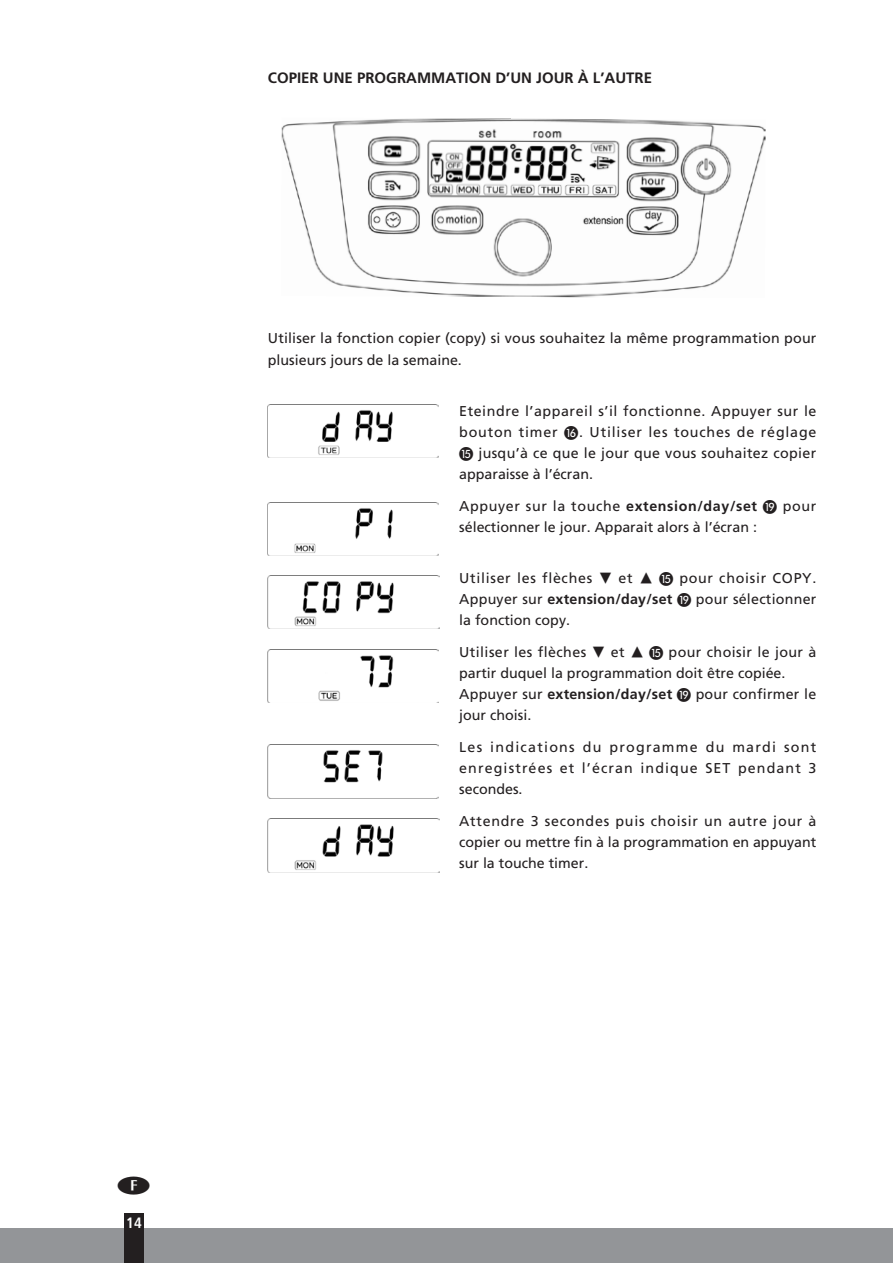
<style>
.page{position:relative;width:893px;height:1263px;background:#fff}
.page>*{position:absolute;margin:0;border:0;box-sizing:border-box;transform-origin:0 0}
.body{font:700 15px "Frutiger";color:#231f20}
.t1{font:700 condensed 15px "Frutiger";color:#fff}
.body-2{font:14.25px/21px "Frutiger";letter-spacing:.01em;color:#231f20}
.s1{font-family:"European Pi One"}
.s2{font-weight:700}
.s3{font-family:"European Pi Four"}
</style>
<div class="page">
<img style="left:281px;top:118px;width:485px;height:180px">
<img style="left:268px;top:405px;width:170px;height:52px">
<img style="left:268px;top:503px;width:170px;height:52px">
<img style="left:268px;top:575px;width:172px;height:54px">
<img style="left:268px;top:649px;width:170px;height:54px">
<img style="left:268px;top:744px;width:170px;height:54px">
<img style="left:268px;top:818px;width:172px;height:54px">
<div style="left:0;top:1229px;width:893px;height:34px;background:#939598"></div>
<div style="left:124px;top:1213px;width:20px;height:50px;background:#231f20"></div>
<p class="body" style="left:268px;top:69px;width:386px">COPIER UNE PROGRAMMATION D’UN JOUR À L’AUTRE</p>
<p class="body-2" style="left:268px;top:328px;width:550px">Utiliser la fonction copier (copy) si vous souhaitez la même programmation pour plusieurs jours de la semaine.</p>
<p class="body-2" style="left:459px;top:400px;width:359px;text-align:justify">Eteindre l’appareil s’il fonctionne. Appuyer sur le bouton timer <span class="s1">P</span>. Utiliser les touches de réglage <span class="s1">O</span> jusqu’à ce que le jour que vous souhaitez copier apparaisse à l’écran.</p>
<p class="body-2" style="left:459px;top:495px;width:359px">Appuyer sur la touche <span class="s2">extension/day/set</span> <span class="s1">S</span> pour sélectionner le jour. Apparait alors à l’écran :</p>
<p class="body-2" style="left:459px;top:568px;width:359px;text-align:justify">Utiliser les flèches <span class="s3">N</span> et <span class="s3">M</span> <span class="s1">O</span> pour choisir COPY.<br>Appuyer sur <span class="s2">extension/day/set</span> <span class="s1">S</span> pour sélectionner la fonction copy.</p>
<p class="body-2" style="left:459px;top:642px;width:359px">Utiliser les flèches <span class="s3">N</span> et <span class="s3">M</span> <span class="s1">O</span> pour choisir le jour à partir duquel la programmation doit être copiée.</p>
<p class="body-2" style="left:459px;top:684px;width:359px">Appuyer sur <span class="s2">extension/day/set</span> <span class="s1">S</span> pour confirmer le jour choisi.</p>
<p class="body-2" style="left:459px;top:737px;width:359px;text-align:justify">Les indications du programme du mardi sont enregistrées et l’écran indique SET pendant 3 secondes.</p>
<p class="body-2" style="left:459px;top:811px;width:359px;text-align:justify">Attendre 3 secondes puis choisir un autre jour à copier ou mettre fin à la programmation en appuyant sur la touche timer.</p>
<p class="t1" style="left:126px;top:1214px;width:17px">14</p>
</div>
